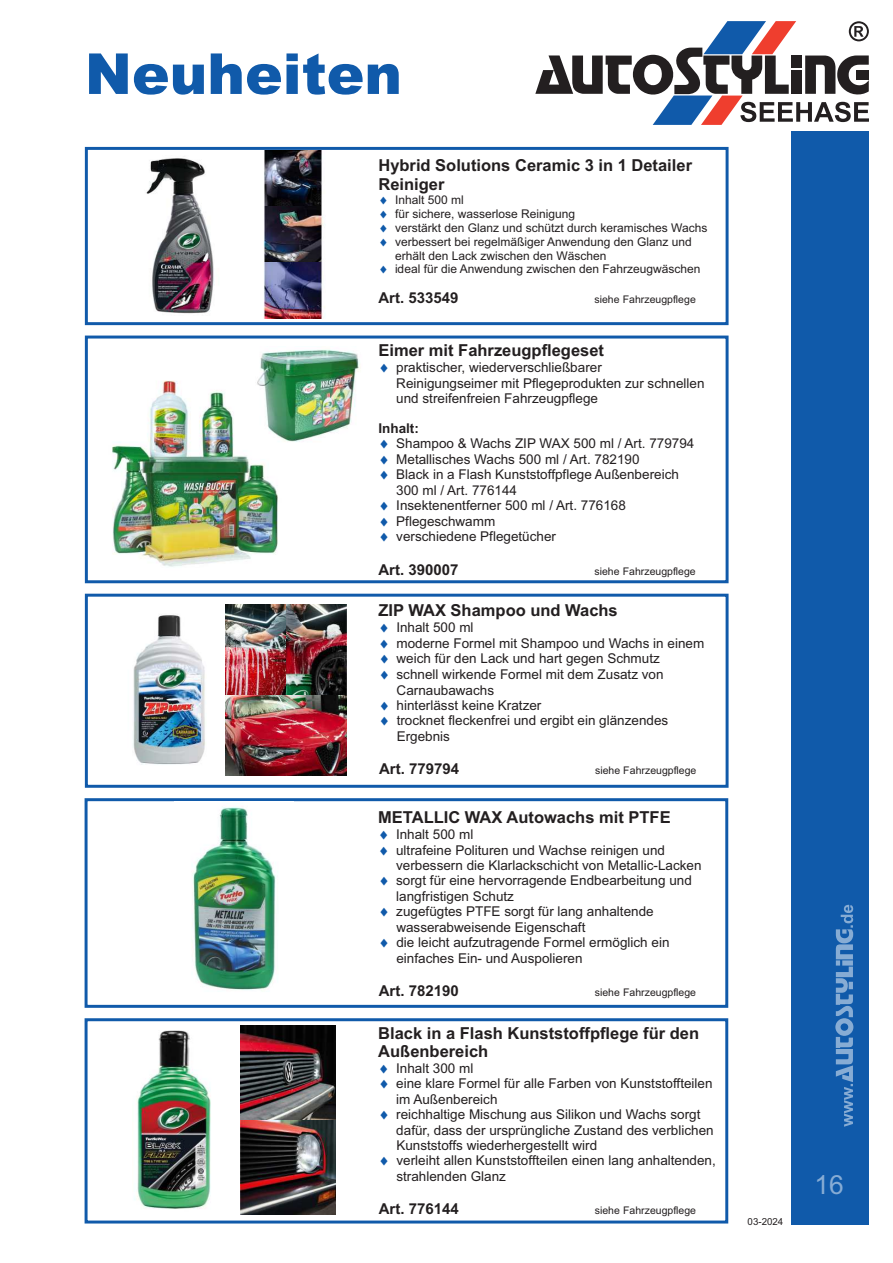
<style>
.page{position:relative;width:893px;height:1263px;background:#fff}
.page>*{position:absolute;margin:0;border:0;box-sizing:border-box;transform-origin:0 0}
.t1{font:900 56.55px "Arial";color:#105aaa}
.t2{font:26.4px "Arial";color:rgb(255 255 255/.5)}
.t3{font:700 16.5px/18.5px "Arial";color:#231f20}
.t4{font:700 15px "Arial";color:#231f20}
.t5{font:13.5px/15.8px "Arial";color:#231f20}
.t6{font:700 13.5px "Arial";color:#231f20}
.t7{font:12px/14px "Arial";color:#231f20}
.t8{font:10.5px "Arial";color:#231f20}
.t9{font:9.75px "Arial";color:#231f20}
.s1{color:#105aaa}
</style>
<div class="page">
<div style="left:791px;top:131px;width:78px;height:1094px;background:#105aaa"></div>
<svg style="left:535px;top:21px;width:334px;height:104px"></svg>
<div style="left:85px;top:336px;width:644px;height:247px;border:3px solid #105aaa"></div>
<img style="left:112px;top:380px;width:166px;height:187px">
<img style="left:252px;top:350px;width:108px;height:94px">
<svg style="left:84px;top:593px;width:645px;height:195px"></svg>
<img style="left:120px;top:609px;width:104px;height:161px">
<img style="left:225px;top:604px;width:121px;height:172px">
<svg style="left:84px;top:798px;width:645px;height:210px"></svg>
<img style="left:175px;top:801px;width:119px;height:201px">
<svg style="left:84px;top:1018px;width:645px;height:206px"></svg>
<img style="left:132px;top:1027px;width:82px;height:184px">
<img style="left:241px;top:1025px;width:94px;height:189px">
<svg style="left:835px;top:905px;width:18px;height:222px"></svg>
<svg style="left:84px;top:146px;width:645px;height:180px"></svg>
<img style="left:141px;top:155px;width:80px;height:160px">
<img style="left:256px;top:150px;width:75px;height:168px">
<h1 class="t1" style="left:85px;top:53px;width:319px">Neuheiten</h1>
<p class="t3" style="left:378px;top:158px;width:315px">Hybrid Solutions Ceramic 3 in 1 Detailer<br>Reiniger</p>
<p class="t7" style="left:378px;top:194px;width:87px"><span class="s1">◻</span> Inhalt 500 ml</p>
<p class="t7" style="left:378px;top:208px;width:198px"><span class="s1">◻</span> für sichere, wasserlose Reinigung</p>
<p class="t7" style="left:378px;top:222px;width:330px"><span class="s1">◻</span> verstärkt den Glanz und schützt durch keramisches Wachs</p>
<p class="t7" style="left:395px;top:236px;width:298px;text-indent:-17px"><span class="s1">◻</span> verbessert bei regelmäßiger Anwendung den Glanz und erhält den Lack zwischen den Wäschen</p>
<p class="t7" style="left:378px;top:263px;width:324px"><span class="s1">◻</span> ideal für die Anwendung zwischen den Fahrzeugwäschen</p>
<p class="t4" style="left:378px;top:292px;width:82px">Art. 533549</p>
<p class="t8" style="left:594px;top:296px;width:103px">siehe Fahrzeugpflege</p>
<p class="t3" style="left:378px;top:343px;width:227px">Eimer mit Fahrzeugpflegeset</p>
<p class="t5" style="left:396px;top:361px;width:310px;text-indent:-18px"><span class="s1">◻</span> praktischer, wiederverschließbarer<br>Reinigungseimer mit Pflegeprodukten zur schnellen und streifenfreien Fahrzeugpflege</p>
<p class="t6" style="left:378px;top:423px;width:42px">Inhalt:</p>
<p class="t5" style="left:378px;top:436px;width:317px"><span class="s1">◻</span> Shampoo &amp; Wachs ZIP WAX 500 ml / Art. 779794</p>
<p class="t5" style="left:378px;top:452px;width:263px"><span class="s1">◻</span> Metallisches Wachs 500 ml / Art. 782190</p>
<p class="t5" style="left:396px;top:468px;width:284px;text-indent:-18px"><span class="s1">◻</span> Black in a Flash Kunststoffpflege Außenbereich<br>300 ml / Art. 776144</p>
<p class="t5" style="left:378px;top:499px;width:249px"><span class="s1">◻</span> Insektenentferner 500 ml / Art. 776168</p>
<p class="t5" style="left:378px;top:514px;width:118px"><span class="s1">◻</span> Pflegeschwamm</p>
<p class="t5" style="left:378px;top:530px;width:179px"><span class="s1">◻</span> verschiedene Pflegetücher</p>
<p class="t4" style="left:378px;top:564px;width:82px">Art. 390007</p>
<p class="t8" style="left:594px;top:568px;width:103px">siehe Fahrzeugpflege</p>
<p class="t3" style="left:378px;top:603px;width:241px">ZIP WAX Shampoo und Wachs</p>
<p class="t5" style="left:379px;top:620px;width:97px"><span class="s1">◻</span> Inhalt 500 ml</p>
<p class="t5" style="left:379px;top:636px;width:327px"><span class="s1">◻</span> moderne Formel mit Shampoo und Wachs in einem</p>
<p class="t5" style="left:379px;top:652px;width:283px"><span class="s1">◻</span> weich für den Lack und hart gegen Schmutz</p>
<p class="t5" style="left:397px;top:668px;width:269px;text-indent:-18px"><span class="s1">◻</span> schnell wirkende Formel mit dem Zusatz von<br>Carnaubawachs</p>
<p class="t5" style="left:379px;top:698px;width:164px"><span class="s1">◻</span> hinterlässt keine Kratzer</p>
<p class="t5" style="left:397px;top:714px;width:273px;text-indent:-18px"><span class="s1">◻</span> trocknet fleckenfrei und ergibt ein glänzendes<br>Ergebnis</p>
<p class="t4" style="left:379px;top:763px;width:82px">Art. 779794</p>
<p class="t8" style="left:595px;top:767px;width:103px">siehe Fahrzeugpflege</p>
<p class="t3" style="left:378px;top:810px;width:294px">METALLIC WAX Autowachs mit PTFE</p>
<p class="t5" style="left:378px;top:827px;width:97px"><span class="s1">◻</span> Inhalt 500 ml</p>
<p class="t5" style="left:396px;top:843px;width:307px;text-indent:-18px"><span class="s1">◻</span> ultrafeine Polituren und Wachse reinigen und verbessern die Klarlackschicht von Metallic-Lacken</p>
<p class="t5" style="left:396px;top:874px;width:297px;text-indent:-18px"><span class="s1">◻</span> sorgt für eine hervorragende Endbearbeitung und langfristigen Schutz</p>
<p class="t5" style="left:396px;top:905px;width:259px;text-indent:-18px"><span class="s1">◻</span> zugefügtes PTFE sorgt für lang anhaltende wasserabweisende Eigenschaft</p>
<p class="t5" style="left:396px;top:936px;width:275px;text-indent:-18px"><span class="s1">◻</span> die leicht aufzutragende Formel ermöglich ein einfaches Ein- und Auspolieren</p>
<p class="t4" style="left:379px;top:985px;width:82px">Art. 782190</p>
<p class="t8" style="left:595px;top:988px;width:103px">siehe Fahrzeugpflege</p>
<p class="t3" style="left:378px;top:1025px;width:322px">Black in a Flash Kunststoffpflege für den<br>Außenbereich</p>
<p class="t5" style="left:378px;top:1061px;width:97px"><span class="s1">◻</span> Inhalt 300 ml</p>
<p class="t5" style="left:396px;top:1077px;width:318px;text-indent:-18px"><span class="s1">◻</span> eine klare Formel für alle Farben von Kunststoffteilen im Außenbereich</p>
<p class="t5" style="left:396px;top:1108px;width:319px;text-indent:-18px"><span class="s1">◻</span> reichhaltige Mischung aus Silikon und Wachs sorgt dafür, dass der ursprüngliche Zustand des verblichen<br>Kunststoffs wiederhergestellt wird</p>
<p class="t5" style="left:396px;top:1154px;width:321px;text-indent:-18px"><span class="s1">◻</span> verleiht allen Kunststoffteilen einen lang anhaltenden, strahlenden Glanz</p>
<p class="t4" style="left:379px;top:1203px;width:82px">Art. 776144</p>
<p class="t8" style="left:595px;top:1206px;width:103px">siehe Fahrzeugpflege</p>
<p class="t9" style="left:748px;top:1218px;width:37px">03-2024</p>
<h2 class="t2" style="left:814px;top:1174px;width:31px">16</h2>
</div>
